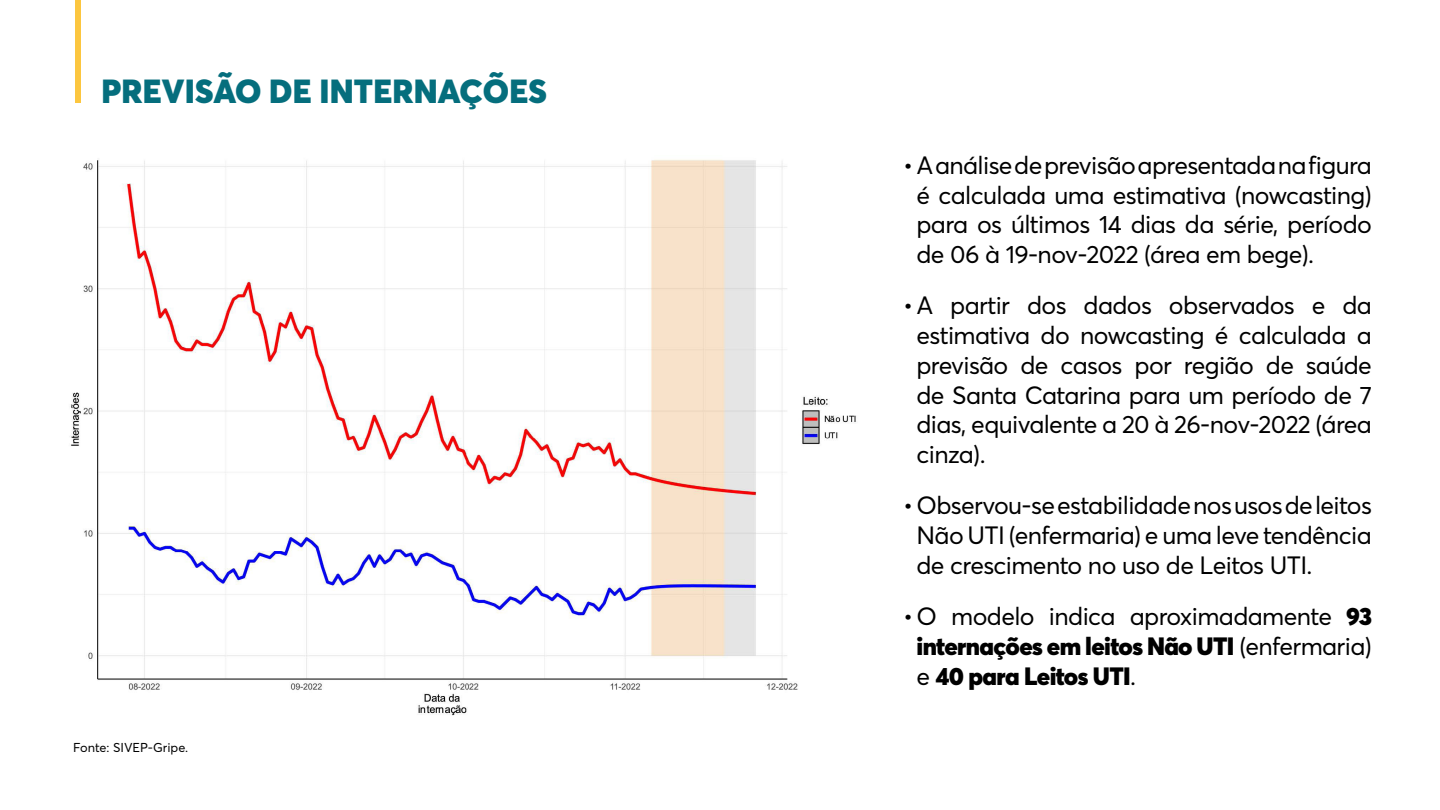
<style>
.page{position:relative;width:1440px;height:810px;background:#fff}
.page>*{position:absolute;margin:0;border:0;box-sizing:border-box;transform-origin:0 0}
.t1{font:900 33px "Averta";letter-spacing:.005em;color:#056e7d}
.t2{font:24.75px/29.7px "Averta";letter-spacing:-.025em;color:#000;text-align:justify}
.t3{font:12.75px "Averta";color:#000}
.s1{font-weight:900}
</style>
<div class="page">
<div style="left:75px;top:0;width:6px;height:102px;background:#fcc63f"></div>
<img style="left:71px;top:160px;width:785px;height:556px">
<h1 class="t1" style="left:101px;top:70px;width:447px">PREVISÃO DE INTERNAÇÕES</h1>
<p class="t3" style="left:73px;top:739px;width:117px">Fonte: SIVEP-Gripe.</p>
<p class="t2" style="left:916px;top:150px;width:457px;text-indent:-13px">• A análise de previsão apresentada na figura é calculada uma estimativa (nowcasting) para os últimos 14 dias da série, período de 06 à 19-nov-2022 (área em bege).</p>
<p class="t2" style="left:916px;top:291px;width:457px;text-indent:-13px">• A partir dos dados observados e da estimativa do nowcasting é calculada a previsão de casos por região de saúde de Santa Catarina para um período de 7 dias, equivalente a 20 à 26-nov-2022 (área cinza).</p>
<p class="t2" style="left:916px;top:491px;width:457px;text-indent:-13px">• Observou-se estabilidade nos usos de leitos Não UTI (enfermaria) e uma leve tendência de crescimento no uso de Leitos UTI.</p>
<p class="t2" style="left:916px;top:602px;width:457px;text-indent:-13px">• O modelo indica aproximadamente <span class="s1">93 internações em leitos Não UTI</span> (enfermaria) e <span class="s1">40 para Leitos UTI</span>.</p>
</div>
